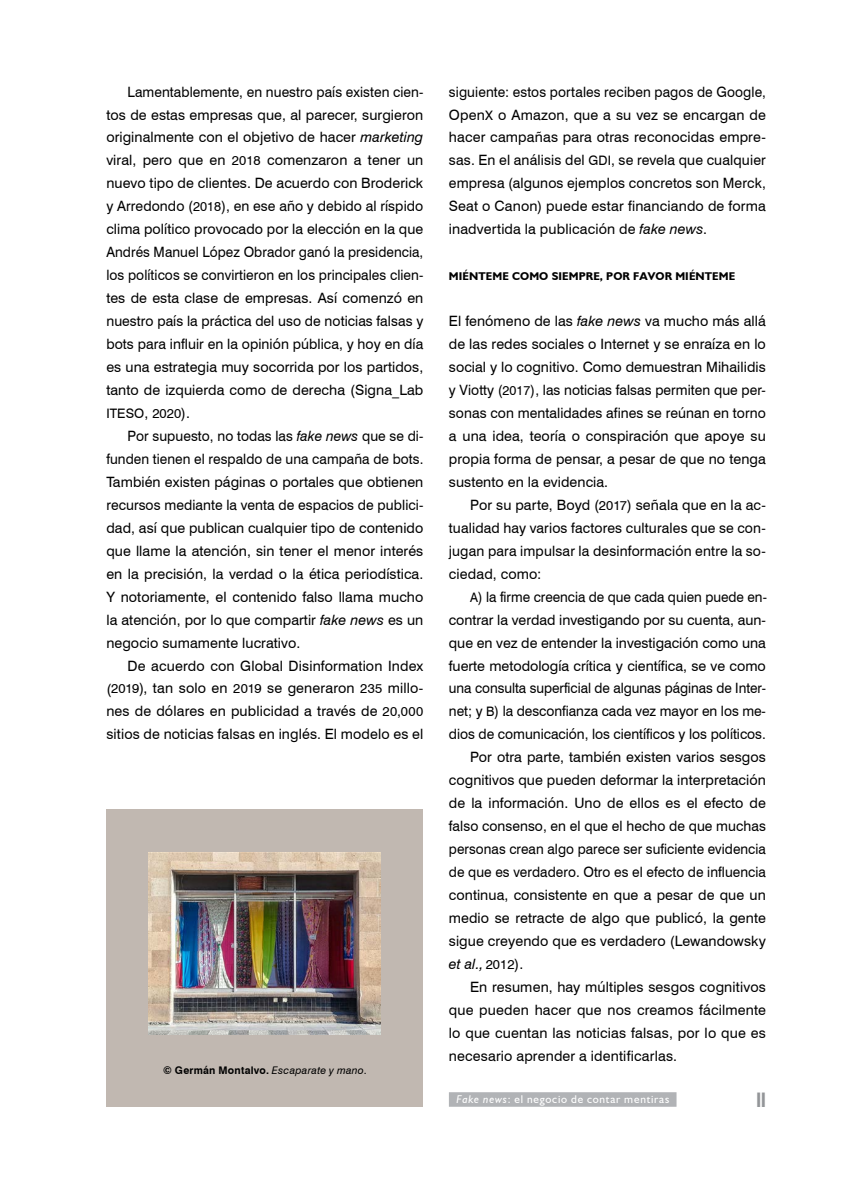
<style>
.page{position:relative;width:851px;height:1191px;background:#fff}
.page>*{position:absolute;margin:0;border:0;box-sizing:border-box;transform-origin:0 0}
.t1{font:700 condensed 21px "Humanist 521 BT Xtra";color:#939598;scale:.75 1}
.t2{font:14.25px/23px "Swiss 721 BT";letter-spacing:.005em;color:#000;text-align:justify}
.t3{font:14.25px/23px "Swiss 721 BT";letter-spacing:.005em;color:#000;text-align:justify;scale:.96 1}
.t4{font:14.25px "Swiss 721 BT";letter-spacing:.005em;color:#000;scale:.95 1}
.t5{font:italic 14.25px "Swiss 721 BT";color:#000}
.t6{font:13.05px "Swiss 721 BT";letter-spacing:.005em;color:#000}
.t7{font:700 11.25px "Humanist 521 BT";letter-spacing:.01em;color:#000}
.t8{font:11.25px "Humanist 521 BT";letter-spacing:.07em;color:#fff}
.t9{font:700 10.5px "Swiss 721 BT";letter-spacing:.02em;color:#000}
.s1{font-style:italic}
.s2{font-size:13.05px}
.s3{font-size:14.25px}
.s4{font-weight:800}
.s5{font-weight:400;font-style:italic}
.s6{font-weight:400}
.s7{font-style:normal;font-size:13.05px}
.s8{font-style:normal}
</style>
<div class="page">
<div style="left:449px;top:1092px;width:227px;height:14px;background:#b1b3b6"></div>
<div style="left:106px;top:809px;width:317px;height:297px;background:#c1b8b1"></div>
<img style="left:149px;top:852px;width:232px;height:182px">
<p class="t3" style="left:106px;top:79px;width:332px;text-indent:21px">Lamentablemente, en nuestro país existen cien&shy;tos de estas empresas que, al parecer, surgieron originalmente con el objetivo de hacer <span class="s1">marketing </span>viral, pero que en <span class="s2">2018</span> comenzaron a tener un nuevo tipo de clientes. De acuerdo con Broderick y Arredondo (<span class="s2">2018</span>), en ese año y debido al ríspido clima político provocado por la elección en la que Andrés Manuel López Obrador ganó la presidencia, los políticos se convirtieron en los principales clien&shy;tes de esta clase de empresas. Así comenzó en nuestro país la práctica del uso de noticias falsas y bots para influir en la opinión pública, y hoy en día es una estrategia muy socorrida por los partidos, tanto de izquierda como de derecha (Signa_Lab</p>
<p class="t6" style="left:106px;top:404px;width:85px">ITESO<span class="s3">,</span> 2020<span class="s3">).</span></p>
<p class="t2" style="left:106px;top:424px;width:318px;text-indent:21px">Por supuesto, no todas las <span class="s1">fake news</span> que se di&shy;funden tienen el respaldo de una campaña de bots.<br>También existen páginas o portales que obtienen recursos mediante la venta de espacios de publici&shy;dad, así que publican cualquier tipo de contenido que llame la atención, sin tener el menor interés en la precisión, la verdad o la ética periodística.<br>Y notoriamente, el contenido falso llama mucho la atención, por lo que compartir <span class="s1">fake news</span> es un negocio sumamente lucrativo.</p>
<p class="t2" style="left:106px;top:653px;width:318px;text-indent:21px">De acuerdo con Global Disinformation Index (<span class="s2">2019</span>), tan solo en <span class="s2">2019</span> se generaron <span class="s2">235</span> millo&shy;nes de dólares en publicidad a través de <span class="s2">20</span>,<span class="s2">000 </span>sitios de noticias falsas en inglés. El modelo es el</p>
<p class="t9" style="left:163px;top:1062px;width:205px"><span class="s4">©</span> Germán Montalvo. <span class="s5">Escaparate y mano</span><span class="s6">.</span></p>
<p class="t3" style="left:449px;top:79px;width:332px">siguiente: estos portales reciben pagos de Google, Open<span class="s2">X</span> o Amazon, que a su vez se encargan de hacer campañas para otras reconocidas empre&shy;sas. En el análisis del <span class="s2">GDI</span>, se revela que cualquier empresa (algunos ejemplos concretos son Merck, Seat o Canon) puede estar financiando de forma inadvertida la publicación de <span class="s1">fake news</span>.</p>
<p class="t7" style="left:449px;top:269px;width:288px">MIÉNTEME COMO SIEMPRE, POR FAVOR MIÉNTEME</p>
<p class="t2" style="left:449px;top:309px;width:318px">El fenómeno de las <span class="s1">fake news</span> va mucho más allá de las redes sociales o Internet y se enraíza en lo social y lo cognitivo. Como demuestran Mihailidis y Viotty (<span class="s2">2017</span>), las noticias falsas permiten que per&shy;sonas con mentalidades afines se reúnan en torno a una idea, teoría o conspiración que apoye su propia forma de pensar, a pesar de que no tenga sustento en la evidencia.</p>
<p class="t2" style="left:449px;top:493px;width:318px;text-indent:21px">Por su parte, Boyd (<span class="s2">2017</span>) señala que en la ac&shy;tualidad hay varios factores culturales que se con&shy;jugan para impulsar la desinformación entre la so&shy;ciedad, como:</p>
<p class="t4" style="left:470px;top:587px;width:314px"><span class="s2">A</span>) la firme creencia de que cada quien puede en-</p>
<p class="t2" style="left:449px;top:607px;width:318px">contrar la verdad investigando por su cuenta, aun-</p>
<p class="t2" style="left:449px;top:630px;width:318px">que en vez de entender la investigación como una</p>
<p class="t2" style="left:449px;top:653px;width:318px">fuerte metodología crítica y científica, se ve como</p>
<p class="t4" style="left:449px;top:678px;width:335px">una consulta superficial de algunas páginas de Inter-</p>
<p class="t3" style="left:449px;top:699px;width:332px">net; y <span class="s2">B</span>) la desconfianza cada vez mayor en los me-</p>
<p class="t2" style="left:449px;top:722px;width:318px">dios de comunicación, los científicos y los políticos.</p>
<p class="t2" style="left:470px;top:745px;width:297px">Por otra parte, también existen varios sesgos</p>
<p class="t2" style="left:449px;top:768px;width:318px">cognitivos que pueden deformar la interpretación</p>
<p class="t2" style="left:449px;top:791px;width:318px">de la información. Uno de ellos es el efecto de</p>
<p class="t2" style="left:449px;top:814px;width:318px">falso consenso, en el que el hecho de que muchas</p>
<p class="t4" style="left:449px;top:839px;width:335px">personas crean algo parece ser suficiente evidencia</p>
<p class="t3" style="left:449px;top:860px;width:332px">de que es verdadero. Otro es el efecto de influencia</p>
<p class="t2" style="left:449px;top:883px;width:318px">continua, consistente en que a pesar de que un</p>
<p class="t2" style="left:449px;top:906px;width:318px">medio se retracte de algo que publicó, la gente</p>
<p class="t2" style="left:449px;top:929px;width:318px">sigue creyendo que es verdadero (Lewandowsky</p>
<p class="t5" style="left:449px;top:954px;width:76px">et al., <span class="s7">2012</span><span class="s8">).</span></p>
<p class="t2" style="left:470px;top:974px;width:297px">En resumen, hay múltiples sesgos cognitivos</p>
<p class="t2" style="left:449px;top:997px;width:318px">que pueden hacer que nos creamos fácilmente</p>
<p class="t2" style="left:449px;top:1020px;width:318px">lo que cuentan las noticias falsas, por lo que es</p>
<p class="t2" style="left:449px;top:1043px;width:230px">necesario aprender a identificarlas.</p>
<p class="t8" style="left:456px;top:1092px;width:214px"><span class="s1">Fake news</span>: el negocio de contar mentiras</p>
<h1 class="t1" style="left:756px;top:1086px;width:14px">11</h1>
</div>
